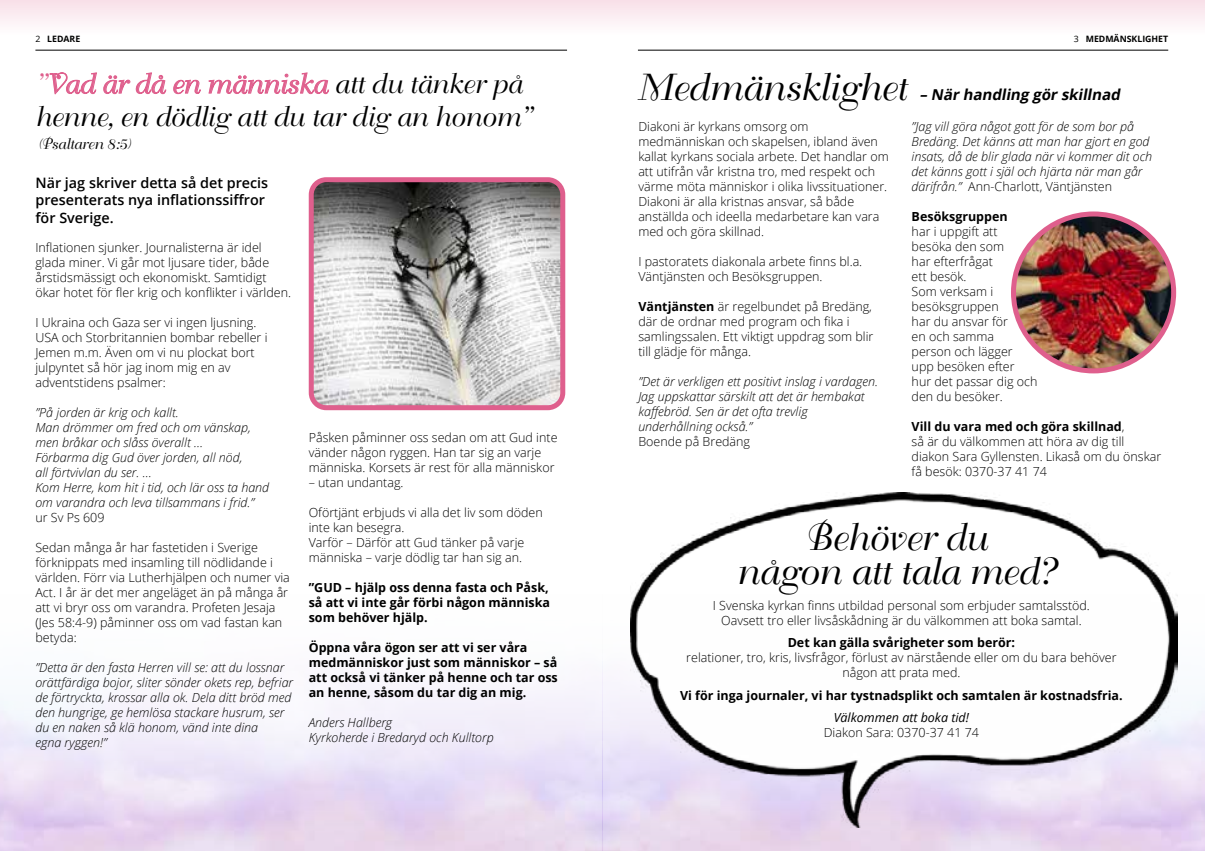
<style>
.page{position:relative;width:1205px;height:851px;background:#fff}
.page>*{position:absolute;margin:0;border:0;box-sizing:border-box;transform-origin:0 0}
.t1{font:37.12px/33.8px "Bellevue";color:#000;text-align:center}
.t2{font:27.5px/33px "Bellevue";color:#000}
.t3{font:italic 700 15px "Open Sans";color:#000}
.t4{font:15px "Bellevue";color:#000}
.t5{font:600 14.38px/17.2px "Open Sans";color:#000}
.t6{font:300 12.5px/15px "Open Sans";color:#000}
.t7{font:italic 300 12.5px/15px "Open Sans";color:#000}
.t8{font:700 12.5px/15px "Open Sans";color:#000;text-align:justify}
.t9{font:italic 12.5px "Open Sans";color:#000}
.t10{font:700 8.75px "Open Sans";color:#000}
.s1{font-weight:400}
.s2{color:#df5f8d}
.s3{font-style:normal}
.s4{font-weight:700}
</style>
<div class="page">
<img style="left:0;top:595px;width:1205px;height:255px">
<div style="left:0;top:0;width:1205px;height:35px;background:linear-gradient(to right,#fbeff3,#fbeff3)"></div>
<hr style="left:35px;top:50px;width:532px;height:1px;background:#000">
<hr style="left:638px;top:50px;width:530px;height:1px;background:#000">
<img style="left:315px;top:183px;width:244px;height:221px">
<div style="left:309px;top:177px;width:256px;height:233px;border:5px solid #df5f8d;border-radius:15px"></div>
<img style="left:1013px;top:217px;width:160px;height:154px">
<div style="left:1011px;top:211px;width:165px;height:162px;border:5px solid #df5f8d;border-radius:50%"></div>
<img style="left:631px;top:492px;width:546px;height:335px">
<p class="t10" style="left:35px;top:33px;width:46px"><span class="s1">2</span> LEDARE</p>
<p class="t10" style="left:1074px;top:33px;width:96px"><span class="s1">3</span> MEDMÄNSKLIGHET</p>
<h2 class="t2" style="left:34px;top:68px;width:498px"><span class="s2">”Vad är då en människa</span> att du tänker på henne, en dödlig att du tar dig an honom”</h2>
<p class="t4" style="left:37px;top:136px;width:94px">(Psaltaren 8:5)</p>
<h1 class="t1" style="left:635px;top:72px;width:270px">Medmänsklighet</h1>
<p class="t3" style="left:919px;top:83px;width:205px">– När handling gör skillnad</p>
<p class="t7" style="left:911px;top:118px;width:242px">”Jag vill göra något gott för de som bor på Bredäng. Det känns att man har gjort en god insats, då de blir glada när vi kommer dit och det känns gott i själ och hjärta när man går därifrån.” <span class="s3">Ann-Charlott, Väntjänsten</span></p>
<p class="t8" style="left:911px;top:208px;width:98px">Besöksgruppen</p>
<p class="t6" style="left:911px;top:223px;width:127px">har i uppgift att besöka den som<br>har efterfrågat<br>ett besök.<br>Som verksam i besöksgruppen<br>har du ansvar för<br>en och samma<br>person och lägger upp besöken efter hur det passar dig och den du besöker.</p>
<p class="t6" style="left:911px;top:418px;width:251px"><span class="s4">Vill du vara med och göra skillnad</span>,<br>så är du välkommen att höra av dig till diakon Sara Gyllensten. Likaså om du önskar få besök: 0370-37 41 74</p>
<p class="t6" style="left:638px;top:118px;width:252px">Diakoni är kyrkans omsorg om medmänniskan och skapelsen, ibland även kallat kyrkans sociala arbete. Det handlar om att utifrån vår kristna tro, med respekt och värme möta människor i olika livssituationer.<br>Diakoni är alla kristnas ansvar, så både anställda och ideella medarbetare kan vara med och göra skillnad.</p>
<p class="t6" style="left:638px;top:253px;width:225px">I pastoratets diakonala arbete finns bl.a.<br>Väntjänsten och Besöksgruppen.</p>
<p class="t6" style="left:638px;top:298px;width:237px"><span class="s4">Väntjänsten</span> är regelbundet på Bredäng, där de ordnar med program och fika i samlingssalen. Ett viktigt uppdrag som blir till glädje för många.</p>
<p class="t7" style="left:638px;top:373px;width:241px">”Det är verkligen ett positivt inslag i vardagen.<br>Jag uppskattar särskilt att det är hembakat kaffebröd. Sen är det ofta trevlig underhållning också.”</p>
<p class="t6" style="left:638px;top:433px;width:113px">Boende på Bredäng</p>
<p class="t5" style="left:35px;top:174px;width:234px">När jag skriver detta så det precis presenterats nya inflationssiffror för Sverige.</p>
<p class="t6" style="left:35px;top:239px;width:257px">Inflationen sjunker. Journalisterna är idel glada miner. Vi går mot ljusare tider, både årstidsmässigt och ekonomiskt. Samtidigt ökar hotet för fler krig och konflikter i världen.</p>
<p class="t6" style="left:35px;top:314px;width:234px">I Ukraina och Gaza ser vi ingen ljusning.<br>USA och Storbritannien bombar rebeller i Jemen m.m. Även om vi nu plockat bort julpyntet så hör jag inom mig en av adventstidens psalmer:</p>
<p class="t7" style="left:35px;top:404px;width:235px">”På jorden är krig och kallt.<br>Man drömmer om fred och om vänskap, men bråkar och slåss överallt …<br>Förbarma dig Gud över jorden, all nöd,<br>all förtvivlan du ser. …<br>Kom Herre, kom hit i tid, och lär oss ta hand om varandra och leva tillsammans i frid.”</p>
<p class="t6" style="left:35px;top:509px;width:71px">ur Sv Ps 609</p>
<p class="t6" style="left:35px;top:539px;width:256px">Sedan många år har fastetiden i Sverige förknippats med insamling till nödlidande i världen. Förr via Lutherhjälpen och numer via Act. I år är det mer angeläget än på många år att vi bryr oss om varandra. Profeten Jesaja (Jes 58:4-9) påminner oss om vad fastan kan betyda:</p>
<p class="t7" style="left:35px;top:659px;width:259px">”Detta är den fasta Herren vill se: att du lossnar orättfärdiga bojor, sliter sönder okets rep, befriar de förtryckta, krossar alla ok. Dela ditt bröd med den hungrige, ge hemlösa stackare husrum, ser du en naken så klä honom, vänd inte dina<br>egna ryggen!”</p>
<p class="t6" style="left:309px;top:429px;width:250px">Påsken påminner oss sedan om att Gud inte vänder någon ryggen. Han tar sig an varje människa. Korsets är rest för alla människor</p>
<p class="t6" style="left:309px;top:474px;width:96px">– utan undantag.</p>
<p class="t6" style="left:309px;top:504px;width:236px">Oförtjänt erbjuds vi alla det liv som döden inte kan besegra.<br>Varför – Därför att Gud tänker på varje människa – varje dödlig tar han sig an.</p>
<p class="t8" style="left:309px;top:579px;width:243px">”GUD – hjälp oss denna fasta och Påsk, så att vi inte går förbi någon människa som behöver hjälp.</p>
<p class="t8" style="left:309px;top:639px;width:251px;text-align:left">Öppna våra ögon ser att vi ser våra medmänniskor just som människor – så att också vi tänker på henne och tar oss an henne, såsom du tar dig an mig.</p>
<p class="t7" style="left:309px;top:714px;width:186px">Anders Hallberg<br>Kyrkoherde i Bredaryd och Kulltorp</p>
<h1 class="t1" style="left:734px;top:522px;width:321px">Behöver du<br>någon att tala med?</h1>
<p class="t6" style="left:713px;top:597px;width:378px;text-align:center">I Svenska kyrkan finns utbildad personal som erbjuder samtalsstöd.<br>Oavsett tro eller livsåskådning är du välkommen att boka samtal.</p>
<p class="t8" style="left:788px;top:634px;width:229px">Det kan gälla svårigheter som berör:</p>
<p class="t6" style="left:686px;top:649px;width:432px;text-align:center">relationer, tro, kris, livsfrågor, förlust av närstående eller om du bara behöver någon att prata med.</p>
<p class="t8" style="left:680px;top:687px;width:444px">Vi för inga journaler, vi har tystnadsplikt och samtalen är kostnadsfria.</p>
<p class="t9" style="left:834px;top:709px;width:137px">Välkommen att boka tid!</p>
<p class="t6" style="left:824px;top:724px;width:157px">Diakon Sara: 0370-37 41 74</p>
</div>
